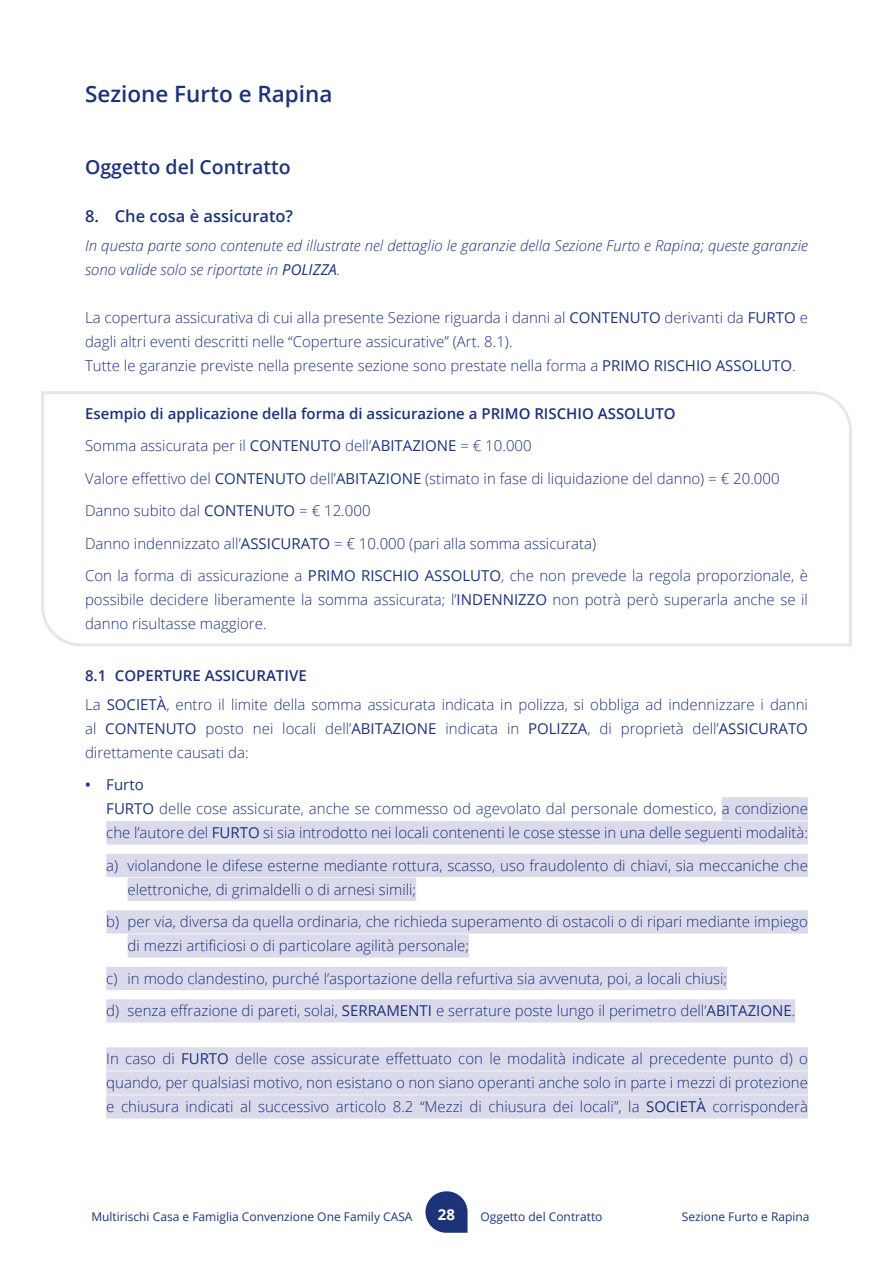
<style>
.page{position:relative;width:893px;height:1263px;background:#fff}
.page>*{position:absolute;margin:0;border:0;box-sizing:border-box;transform-origin:0 0}
.t1{font:600 22.5px "Open Sans";color:#1d3378}
.t2{font:600 19.5px "Open Sans";color:#1d3378}
.t3{font:600 16.5px "Open Sans";color:#1d3378}
.t4{font:300 15px/24px "Open Sans";color:#1d3378}
.t5{font:italic 300 15px/24px "Open Sans";color:#1d3378}
.t6{font:700 15px "Open Sans";color:#fff}
.t7{font:12px "Open Sans";color:#1d3378}
.s1{font-weight:400}
.s2{font-weight:600}
</style>
<div class="page">
<svg style="left:425px;top:1191px;width:43px;height:42px"></svg>
<div style="left:722px;top:797px;width:86px;height:23px;background:#dadaeb"></div>
<div style="left:106px;top:821px;width:702px;height:23px;background:#dadaeb"></div>
<div style="left:106px;top:854px;width:702px;height:23px;background:#dadaeb"></div>
<div style="left:128px;top:878px;width:288px;height:23px;background:#dadaeb"></div>
<div style="left:106px;top:910px;width:702px;height:23px;background:#dadaeb"></div>
<div style="left:128px;top:934px;width:341px;height:23px;background:#dadaeb"></div>
<div style="left:106px;top:967px;width:621px;height:23px;background:#dadaeb"></div>
<div style="left:106px;top:999px;width:689px;height:23px;background:#dadaeb"></div>
<div style="left:106px;top:1047px;width:702px;height:23px;background:#dadaeb"></div>
<div style="left:106px;top:1071px;width:702px;height:23px;background:#dadaeb"></div>
<div style="left:106px;top:1095px;width:702px;height:23px;background:#dadaeb"></div>
<svg style="left:41px;top:391px;width:811px;height:255px"></svg>
<h1 class="t1" style="left:85px;top:79px;width:249px">Sezione Furto e Rapina</h1>
<h2 class="t2" style="left:85px;top:154px;width:207px">Oggetto del Contratto</h2>
<p class="t3" style="left:85px;top:205px;width:210px">8. Che cosa è assicurato?</p>
<p class="t5" style="left:85px;top:233px;width:724px">In questa parte sono contenute ed illustrate nel dettaglio le garanzie della Sezione Furto e Rapina; queste garanzie sono valide solo se riportate in <span class="s1">POLIZZA</span>.</p>
<p class="t4" style="left:85px;top:305px;width:724px">La copertura assicurativa di cui alla presente Sezione riguarda i danni al <span class="s1">CONTENUTO</span> derivanti da <span class="s1">FURTO</span> e dagli altri eventi descritti nelle “Coperture assicurative” (Art. 8.1).<br>Tutte le garanzie previste nella presente sezione sono prestate nella forma a <span class="s1">PRIMO RISCHIO ASSOLUTO</span>.</p>
<p class="t4" style="left:85px;top:396px;width:724px;line-height:32.5px"><span class="s2">Esempio di applicazione della forma di assicurazione a PRIMO RISCHIO ASSOLUTO<br></span>Somma assicurata per il <span class="s1">CONTENUTO</span> dell’<span class="s1">ABITAZIONE</span> = € 10.000<br>Valore effettivo del <span class="s1">CONTENUTO</span> dell’<span class="s1">ABITAZIONE</span> (stimato in fase di liquidazione del danno) = € 20.000<br>Danno subito dal <span class="s1">CONTENUTO</span> = € 12.000<br>Danno indennizzato all’<span class="s1">ASSICURATO</span> = € 10.000 (pari alla somma assicurata)<br>Con la forma di assicurazione a <span class="s1">PRIMO RISCHIO ASSOLUTO</span>, che non prevede la regola proporzionale, è</p>
<p class="t4" style="left:85px;top:587px;width:724px">possibile decidere liberamente la somma assicurata; l’<span class="s1">INDENNIZZO</span> non potrà però superarla anche se il danno risultasse maggiore.</p>
<p class="t4" style="left:85px;top:661px;width:724px;line-height:28.2px"><span class="s2">8.1 COPERTURE ASSICURATIVE<br></span>La <span class="s1">SOCIETÀ</span>, entro il limite della somma assicurata indicata in polizza, si obbliga ad indennizzare i danni</p>
<p class="t4" style="left:85px;top:716px;width:724px">al <span class="s1">CONTENUTO</span> posto nei locali dell’<span class="s1">ABITAZIONE</span> indicata in <span class="s1">POLIZZA</span>, di proprietà dell’<span class="s1">ASSICURATO </span>direttamente causati da:</p>
<p class="t4" style="left:106px;top:772px;width:703px;text-indent:-21px"><span class="s2">•</span> <span class="s1">Furto<br>FURTO</span> delle cose assicurate, anche se commesso od agevolato dal personale domestico, a condizione che l’autore del <span class="s1">FURTO</span> si sia introdotto nei locali contenenti le cose stesse in una delle seguenti modalità:</p>
<p class="t4" style="left:128px;top:853px;width:682px;text-indent:-21px">a) violandone le difese esterne mediante rottura, scasso, uso fraudolento di chiavi, sia meccaniche che elettroniche, di grimaldelli o di arnesi simili;</p>
<p class="t4" style="left:128px;top:909px;width:682px;text-indent:-21px">b) per via, diversa da quella ordinaria, che richieda superamento di ostacoli o di ripari mediante impiego di mezzi artificiosi o di particolare agilità personale;</p>
<p class="t4" style="left:106px;top:961px;width:690px;line-height:32.5px">c) in modo clandestino, purché l’asportazione della refurtiva sia avvenuta, poi, a locali chiusi;<br>d) senza effrazione di pareti, solai, <span class="s1">SERRAMENTI</span> e serrature poste lungo il perimetro dell’<span class="s1">ABITAZIONE</span>.</p>
<p class="t4" style="left:106px;top:1046px;width:703px;text-align:justify">In caso di <span class="s1">FURTO</span> delle cose assicurate effettuato con le modalità indicate al precedente punto d) o quando, per qualsiasi motivo, non esistano o non siano operanti anche solo in parte i mezzi di protezione e chiusura indicati al successivo articolo 8.2 “Mezzi di chiusura dei locali”, la <span class="s1">SOCIETÀ</span> corrisponderà</p>
<p class="t7" style="left:91px;top:1208px;width:323px">Multirischi Casa e Famiglia Convenzione One Family CASA</p>
<p class="t6" style="left:438px;top:1204px;width:19px">28</p>
<p class="t7" style="left:480px;top:1208px;width:124px">Oggetto del Contratto</p>
<p class="t7" style="left:682px;top:1208px;width:129px">Sezione Furto e Rapina</p>
</div>
